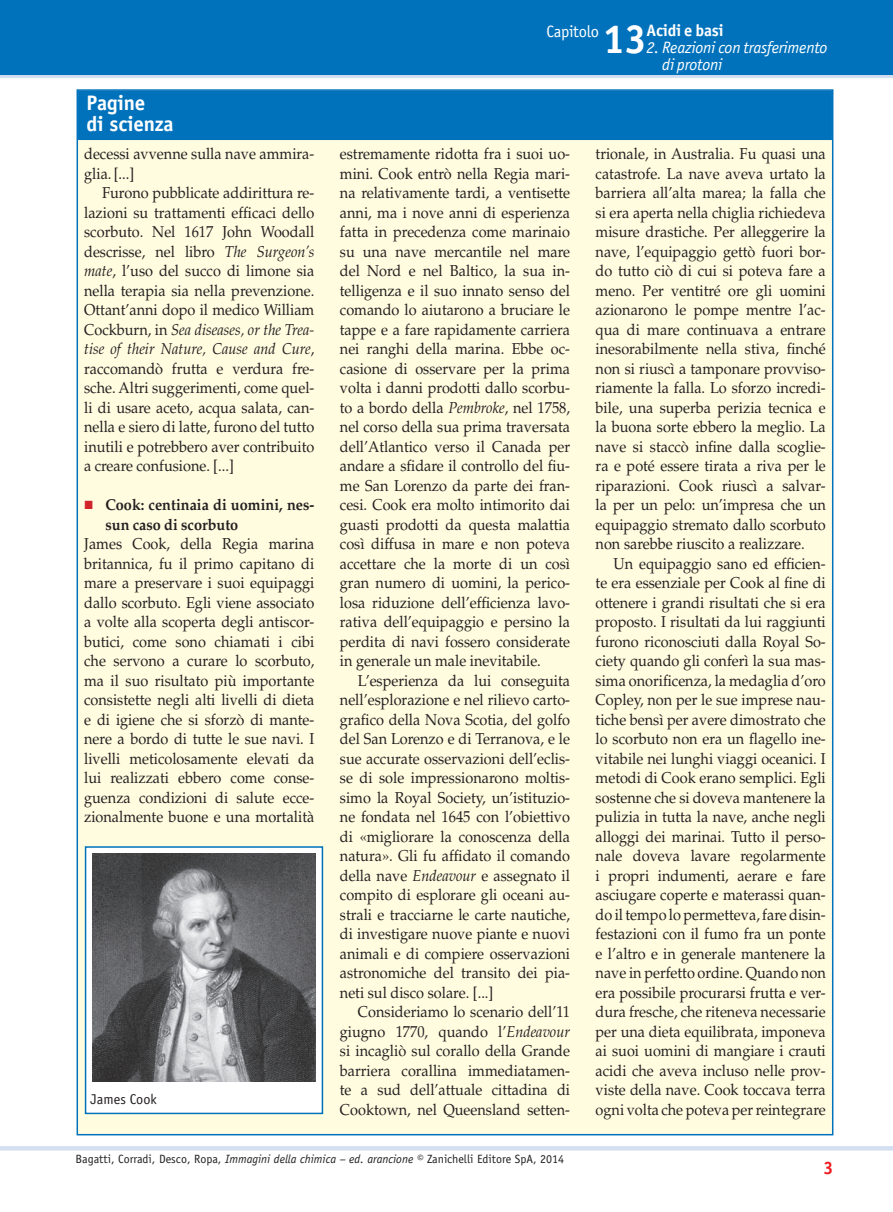
<style>
.page{position:relative;width:893px;height:1212px;background:#fff}
.page>*{position:absolute;margin:0;border:0;box-sizing:border-box;transform-origin:0 0}
.t1{font:700 40.65px "Officina Sans Std";color:#fff}
.t2{font:700 21px/21px "Officina Sans Std";letter-spacing:-.01em;color:#fff}
.t3{font:700 18px "Officina Sans Std";color:#ee1d23}
.t4{font:italic 16.5px/16.8px "Officina Sans Std";letter-spacing:-.015em;color:#fff}
.t5{font:700 16.5px "Officina Sans Std";letter-spacing:-.015em;color:#fff}
.t6{font:16.5px "Officina Sans Std";letter-spacing:-.02em;color:#fff}
.t7{font:15.75px/19.5px "Palatino LT Std";color:#231f20;text-align:justify;scale:.92 1}
.t8{font:700 15.75px/19.5px "Palatino LT Std";color:#231f20;scale:.92 1}
.t9{font:14.25px "Officina Sans Std";color:#231f20}
.t10{font:12px "Officina Sans Std";color:#231f20}
.s1{font-style:italic}
.s2{color:#d1232a}
</style>
<div class="page">
<div style="left:0;top:0;width:893px;height:76px;background:#0072bc"></div>
<hr style="left:0;top:75px;width:893px;height:3px;background:#d4e0f1">
<hr style="left:0;top:1146px;width:893px;height:4px;background:#d4e0f1">
<div style="left:77px;top:90px;width:756px;height:1045px;background:#fffce0"></div>
<div style="left:78px;top:91px;width:754px;height:49px;background:#0072bc"></div>
<div style="left:86px;top:847px;width:236px;height:266px;background:#fff"></div>
<div style="left:85px;top:846px;width:238px;height:268px;border:2px solid #0072bc"></div>
<img style="left:92px;top:854px;width:223px;height:228px">
<h2 class="t2" style="left:87px;top:92px;width:89px">Pagine<br>di scienza</h2>
<p class="t7" style="left:84px;top:144px;width:252px">decessi avvenne sulla nave ammira&shy;glia. [...]</p>
<p class="t7" style="left:84px;top:183px;width:252px;text-indent:18px">Furono pubblicate addirittura re&shy;lazioni su trattamenti efficaci dello scorbuto. Nel 1617 John Woodall descrisse, nel libro <span class="s1">The Surgeon’s mate</span>, l’uso del succo di limone sia nella terapia sia nella prevenzione.<br>Ottant’anni dopo il medico William Cockburn, in <span class="s1">Sea diseases, or the Trea&shy;tise of their Nature, Cause and Cure</span>, raccomandò frutta e verdura fre&shy;sche. Altri suggerimenti, come quel&shy;li di usare aceto, acqua salata, can&shy;nella e siero di latte, furono del tutto inutili e potrebbero aver contribuito a creare confusione. [...]</p>
<p class="t8" style="left:105px;top:495px;width:229px;text-indent:-21px"><span class="s2">◼</span> Cook: centinaia di uomini, nes&shy;sun caso di scorbuto</p>
<p class="t7" style="left:84px;top:534px;width:252px">James Cook, della Regia marina britannica, fu il primo capitano di mare a preservare i suoi equipaggi dallo scorbuto. Egli viene associato a volte alla scoperta degli antiscor&shy;butici, come sono chiamati i cibi che servono a curare lo scorbuto, ma il suo risultato più importante consistette negli alti livelli di dieta e di igiene che si sforzò di mante&shy;nere a bordo di tutte le sue navi. I livelli meticolosamente elevati da lui realizzati ebbero come conse&shy;guenza condizioni di salute ecce&shy;zionalmente buone e una mortalità</p>
<p class="t9" style="left:91px;top:1091px;width:68px">James Cook</p>
<p class="t6" style="left:546px;top:22px;width:54px">Capitolo</p>
<h1 class="t1" style="left:602px;top:14px;width:46px">13</h1>
<p class="t5" style="left:646px;top:20px;width:79px">Acidi e basi</p>
<p class="t4" style="left:662px;top:39px;width:167px;text-indent:-16px">2. Reazioni con trasferimento di protoni</p>
<p class="t7" style="left:340px;top:144px;width:252px">estremamente ridotta fra i suoi uo&shy;mini. Cook entrò nella Regia mari&shy;na relativamente tardi, a ventisette anni, ma i nove anni di esperienza fatta in precedenza come marinaio su una nave mercantile nel mare del Nord e nel Baltico, la sua in&shy;telligenza e il suo innato senso del comando lo aiutarono a bruciare le tappe e a fare rapidamente carriera nei ranghi della marina. Ebbe oc&shy;casione di osservare per la prima volta i danni prodotti dallo scorbu&shy;to a bordo della <span class="s1">Pembroke</span>, nel 1758, nel corso della sua prima traversata dell’Atlantico verso il Canada per andare a sfidare il controllo del fiu&shy;me San Lorenzo da parte dei fran&shy;cesi. Cook era molto intimorito dai guasti prodotti da questa malattia così diffusa in mare e non poteva accettare che la morte di un così gran numero di uomini, la perico&shy;losa riduzione dell’efficienza lavo&shy;rativa dell’equipaggio e persino la perdita di navi fossero considerate in generale un male inevitabile.</p>
<p class="t7" style="left:340px;top:671px;width:252px;text-indent:18px">L’esperienza da lui conseguita nell’esplorazione e nel rilievo carto&shy;grafico della Nova Scotia, del golfo del San Lorenzo e di Terranova, e le sue accurate osservazioni dell’eclis&shy;se di sole impressionarono moltis&shy;simo la Royal Society, un’istituzio&shy;ne fondata nel 1645 con l’obiettivo di «migliorare la conoscenza della natura». Gli fu affidato il comando della nave <span class="s1">Endeavour</span> e assegnato il compito di esplorare gli oceani au&shy;strali e tracciarne le carte nautiche, di investigare nuove piante e nuovi animali e di compiere osservazioni astronomiche del transito dei pia&shy;neti sul disco solare. [...]</p>
<p class="t7" style="left:340px;top:1002px;width:252px;text-indent:18px">Consideriamo lo scenario dell’11 giugno 1770, quando l’<span class="s1">Endeavour </span>si incagliò sul corallo della Grande barriera corallina immediatamen&shy;te a sud dell’attuale cittadina di Cooktown, nel Queensland setten-</p>
<p class="t7" style="left:596px;top:144px;width:252px">trionale, in Australia. Fu quasi una catastrofe. La nave aveva urtato la barriera all’alta marea; la falla che si era aperta nella chiglia richiedeva misure drastiche. Per alleggerire la nave, l’equipaggio gettò fuori bor&shy;do tutto ciò di cui si poteva fare a meno. Per ventitré ore gli uomini azionarono le pompe mentre l’ac&shy;qua di mare continuava a entrare inesorabilmente nella stiva, finché non si riuscì a tamponare provviso&shy;riamente la falla. Lo sforzo incredi&shy;bile, una superba perizia tecnica e la buona sorte ebbero la meglio. La nave si staccò infine dalla scoglie&shy;ra e poté essere tirata a riva per le riparazioni. Cook riuscì a salvar&shy;la per un pelo: un’impresa che un equipaggio stremato dallo scorbuto non sarebbe riuscito a realizzare.</p>
<p class="t7" style="left:596px;top:554px;width:252px;text-indent:18px">Un equipaggio sano ed efficien&shy;te era essenziale per Cook al fine di ottenere i grandi risultati che si era proposto. I risultati da lui raggiunti furono riconosciuti dalla Royal So&shy;ciety quando gli conferì la sua mas&shy;sima onorificenza, la medaglia d’oro Copley, non per le sue imprese nau&shy;tiche bensì per avere dimostrato che lo scorbuto non era un flagello ine&shy;vitabile nei lunghi viaggi oceanici. I metodi di Cook erano semplici. Egli sostenne che si doveva mantenere la pulizia in tutta la nave, anche negli alloggi dei marinai. Tutto il perso&shy;nale doveva lavare regolarmente i propri indumenti, aerare e fare asciugare coperte e materassi quan&shy;do il tempo lo permetteva, fare disin&shy;festazioni con il fumo fra un ponte e l’altro e in generale mantenere la nave in perfetto ordine. Quando non era possibile procurarsi frutta e ver&shy;dura fresche, che riteneva necessarie per una dieta equilibrata, imponeva ai suoi uomini di mangiare i crauti acidi che aveva incluso nelle prov&shy;viste della nave. Cook toccava terra ogni volta che poteva per reintegrare</p>
<p class="t10" style="left:75px;top:1152px;width:490px">Bagatti, Corradi, Desco, Ropa, <span class="s1">Immagini della chimica – ed. arancione ©</span> Zanichelli Editore SpA, 2014</p>
<p class="t3" style="left:823px;top:1156px;width:12px">3</p>
</div>
